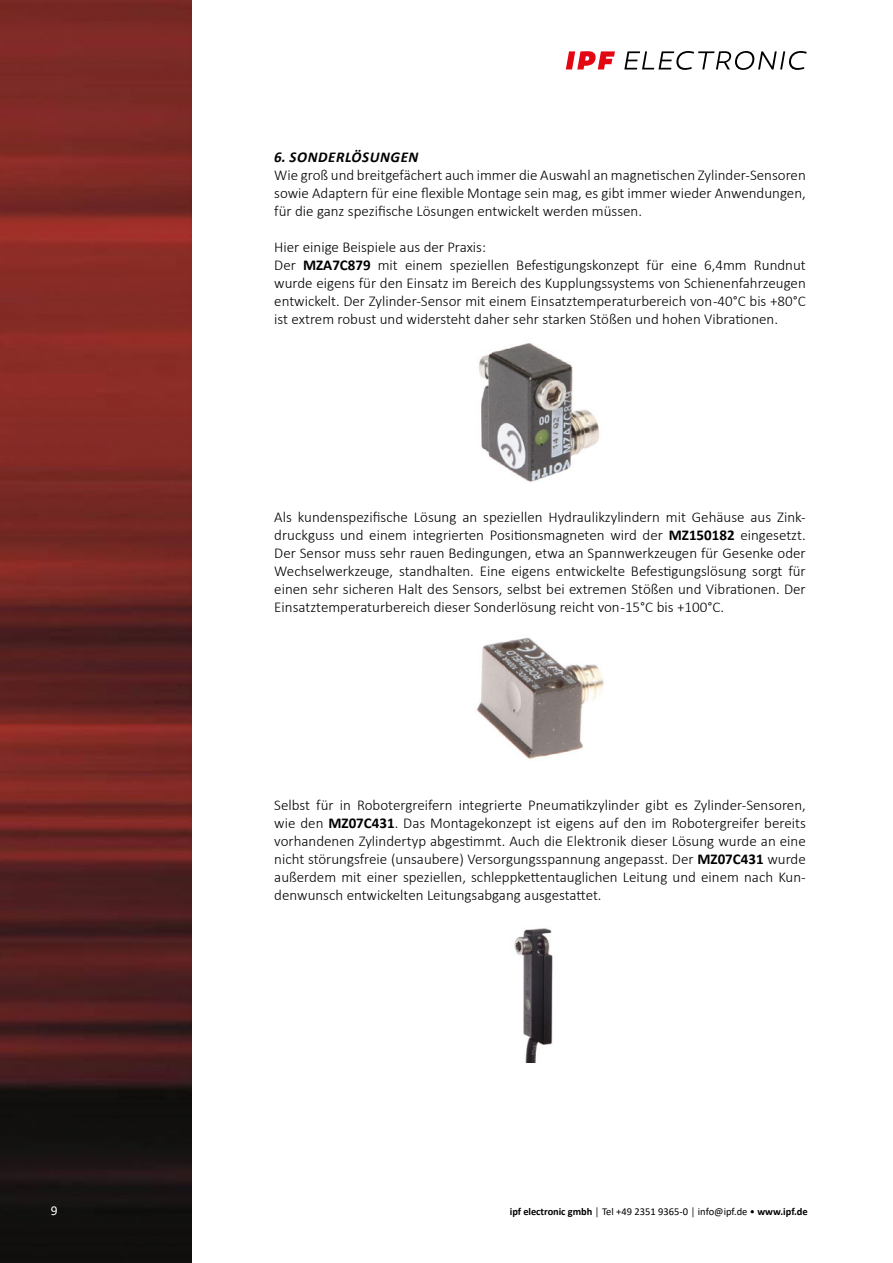
<style>
.page{position:relative;width:893px;height:1263px;background:#fff}
.page>*{position:absolute;margin:0;border:0;box-sizing:border-box;transform-origin:0 0}
.t1{font:300 15px/18px "Calibri";color:#000;text-align:justify}
.t2{font:italic 700 15px "Calibri";letter-spacing:.04em;color:#000}
.t3{font:13.5px "Calibri";color:#fff}
.t4{font:10.5px "Calibri";color:#000}
.s1{font-weight:700}
</style>
<div class="page">
<img style="left:0;top:0;width:191px;height:1263px">
<svg style="left:624px;top:51px;width:183px;height:19px"></svg>
<svg style="left:566px;top:51px;width:49px;height:18px"></svg>
<img style="left:479px;top:343px;width:121px;height:139px">
<img style="left:476px;top:637px;width:128px;height:122px">
<img style="left:514px;top:928px;width:39px;height:134px">
<p class="t2" style="left:274px;top:146px;width:146px">6. SONDERLÖSUNGEN</p>
<p class="t1" style="left:274px;top:166px;width:533px">Wie groß und breitgefächert auch immer die Auswahl an magnetischen Zylinder-Sensoren sowie Adaptern für eine flexible Montage sein mag, es gibt immer wieder Anwendungen, für die ganz spezifische Lösungen entwickelt werden müssen.</p>
<p class="t1" style="left:274px;top:238px;width:533px;text-align:left">Hier einige Beispiele aus der Praxis:<br>Der <span class="s1">MZA7C879</span> mit einem speziellen Befestigungskonzept für eine 6,4mm Rundnut wurde eigens für den Einsatz im Bereich des Kupplungssystems von Schienenfahrzeugen entwickelt. Der Zylinder-Sensor mit einem Einsatztemperaturbereich von -40°C bis +80°C ist extrem robust und widersteht daher sehr starken Stößen und hohen Vibrationen.</p>
<p class="t1" style="left:274px;top:508px;width:533px">Als kundenspezifische Lösung an speziellen Hydraulikzylindern mit Gehäuse aus Zink&shy;druckguss und einem integrierten Positionsmagneten wird der <span class="s1">MZ150182</span> eingesetzt.<br>Der Sensor muss sehr rauen Bedingungen, etwa an Spannwerkzeugen für Gesenke oder Wechselwerkzeuge, standhalten. Eine eigens entwickelte Befestigungslösung sorgt für einen sehr sicheren Halt des Sensors, selbst bei extremen Stößen und Vibrationen. Der Einsatztemperaturbereich dieser Sonderlösung reicht von -15°C bis +100°C.</p>
<p class="t1" style="left:274px;top:796px;width:533px">Selbst für in Robotergreifern integrierte Pneumatikzylinder gibt es Zylinder-Sensoren, wie den <span class="s1">MZ07C431</span>. Das Montagekonzept ist eigens auf den im Robotergreifer bereits vorhandenen Zylindertyp abgestimmt. Auch die Elektronik dieser Lösung wurde an eine nicht störungsfreie (unsaubere) Versorgungsspannung angepasst. Der <span class="s1">MZ07C431</span> wurde außerdem mit einer speziellen, schleppkettentauglichen Leitung und einem nach Kun&shy;denwunsch entwickelten Leitungsabgang ausgestattet.</p>
<p class="t3" style="left:51px;top:1201px;width:8px">9</p>
<p class="t4" style="left:510px;top:1204px;width:299px"><span class="s1">ipf electronic gmbh</span> │ Tel +49 2351 9365-0 │ info@ipf.de • <span class="s1">www.ipf.de</span></p>
</div>
